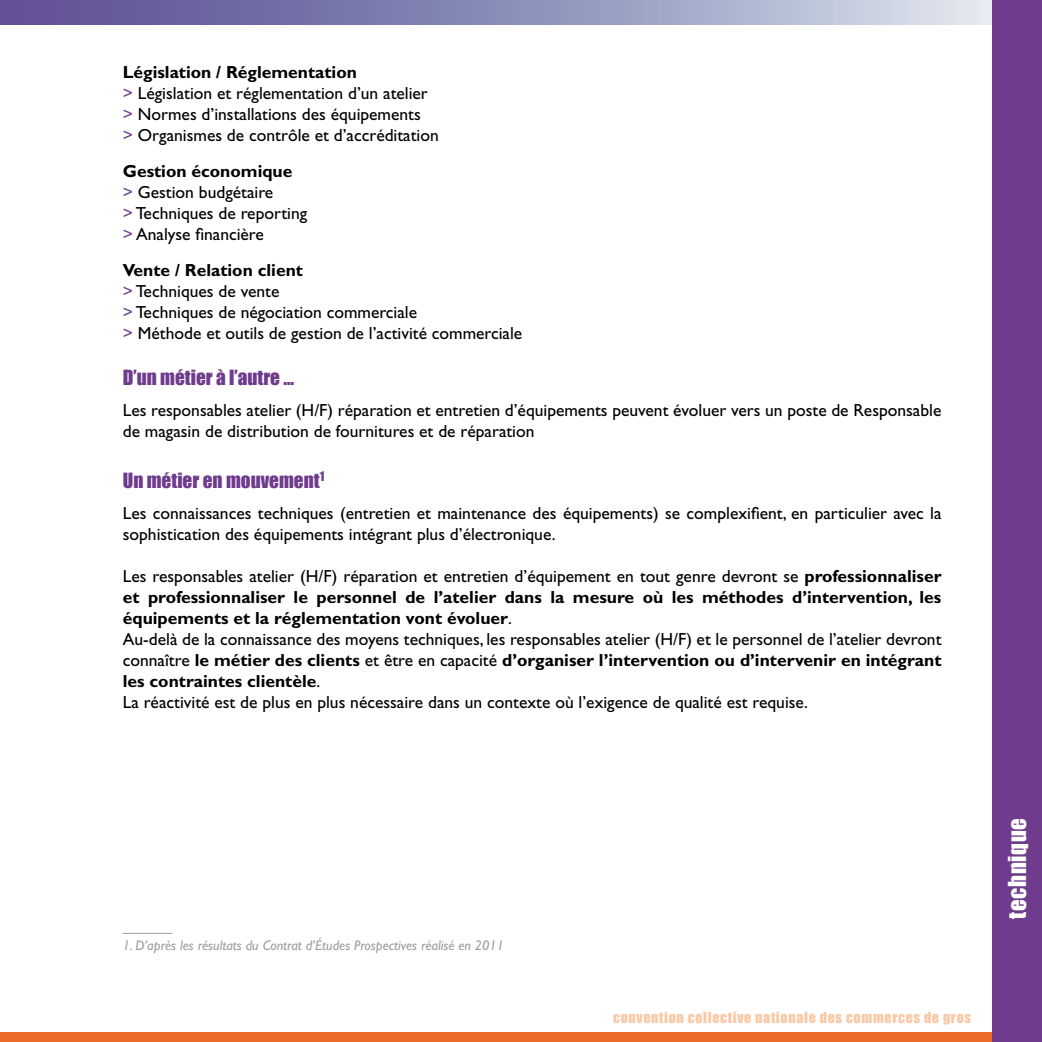
<style>
.page{position:relative;width:1042px;height:1042px;background:#fff}
.page>*{position:absolute;margin:0;border:0;box-sizing:border-box;transform-origin:0 0}
.t1{font:22.75px "Impact";letter-spacing:.03em;color:#fff}
.t2{font:19.25px "Impact";color:#6f3c8d}
.t3{font:17.5px/21px "Gill Sans";color:#000}
.t4{font:italic 14px "Gill Sans";color:#9c9e9f}
.t5{font:14px "Impact";letter-spacing:.05em;color:#f9c8a5}
.s1{font-weight:700}
.s2{color:#6f3c8d}
</style>
<div class="page">
<div style="left:0;top:1032px;width:1042px;height:10px;background:#eb6a27"></div>
<hr style="left:123px;top:933px;width:49px;height:1px;background:#9c9e9f">
<svg style="left:0;top:0;width:992px;height:25px;background:#9192bb"></svg>
<div style="left:992px;top:0;width:50px;height:1042px;background:#6f3c8d"></div>
<p class="t3" style="left:123px;top:62px;width:317px"><span class="s1">Législation / Réglementation<br></span><span class="s2">&gt;</span> Législation et réglementation d’un atelier <span class="s2">&gt;</span> Normes d’installations des équipements<br><span class="s2">&gt;</span> Organismes de contrôle et d’accréditation</p>
<p class="t3" style="left:123px;top:160px;width:186px"><span class="s1">Gestion économique<br></span><span class="s2">&gt;</span> Gestion budgétaire<br><span class="s2">&gt;</span> Techniques de reporting <span class="s2">&gt;</span> Analyse financière</p>
<p class="t3" style="left:123px;top:259px;width:401px"><span class="s1">Vente / Relation client<br></span><span class="s2">&gt;</span> Techniques de vente<br><span class="s2">&gt;</span> Techniques de négociation commerciale<br><span class="s2">&gt;</span> Méthode et outils de gestion de l’activité commerciale</p>
<p class="t2" style="left:123px;top:366px;width:173px">D’un métier à l’autre …</p>
<p class="t3" style="left:123px;top:399px;width:820px">Les responsables atelier (H/F) réparation et entretien d’équipements peuvent évoluer vers un poste de Responsable de magasin de distribution de fournitures et de réparation</p>
<p class="t2" style="left:123px;top:469px;width:203px">Un métier en mouvement<sup>1</sup></p>
<p class="t3" style="left:123px;top:502px;width:820px">Les connaissances techniques (entretien et maintenance des équipements) se complexifient, en particulier avec la sophistication des équipements intégrant plus d’électronique.</p>
<p class="t3" style="left:123px;top:565px;width:820px">Les responsables atelier (H/F) réparation et entretien d’équipement en tout genre devront se <span class="s1">professionnaliser et professionnaliser le personnel de l’atelier dans la mesure où les méthodes d’intervention, les équipements et la réglementation vont évoluer</span>.<br>Au-delà de la connaissance des moyens techniques, les responsables atelier (H/F) et le personnel de l’atelier devront connaître <span class="s1">le métier des clients</span> et être en capacité <span class="s1">d’organiser l’intervention ou d’intervenir en intégrant les contraintes clientèle</span>.<br>La réactivité est de plus en plus nécessaire dans un contexte où l’exigence de qualité est requise.</p>
<p class="t4" style="left:123px;top:937px;width:383px">1. D’après les résultats du Contrat d’Études Prospectives réalisé en 2011</p>
<h1 class="t1" style="left:1003px;top:918px;width:102px;rotate:-90deg">technique</h1>
<p class="t5" style="left:613px;top:1008px;width:359px">convention collective nationale des commerces de gros</p>
</div>
